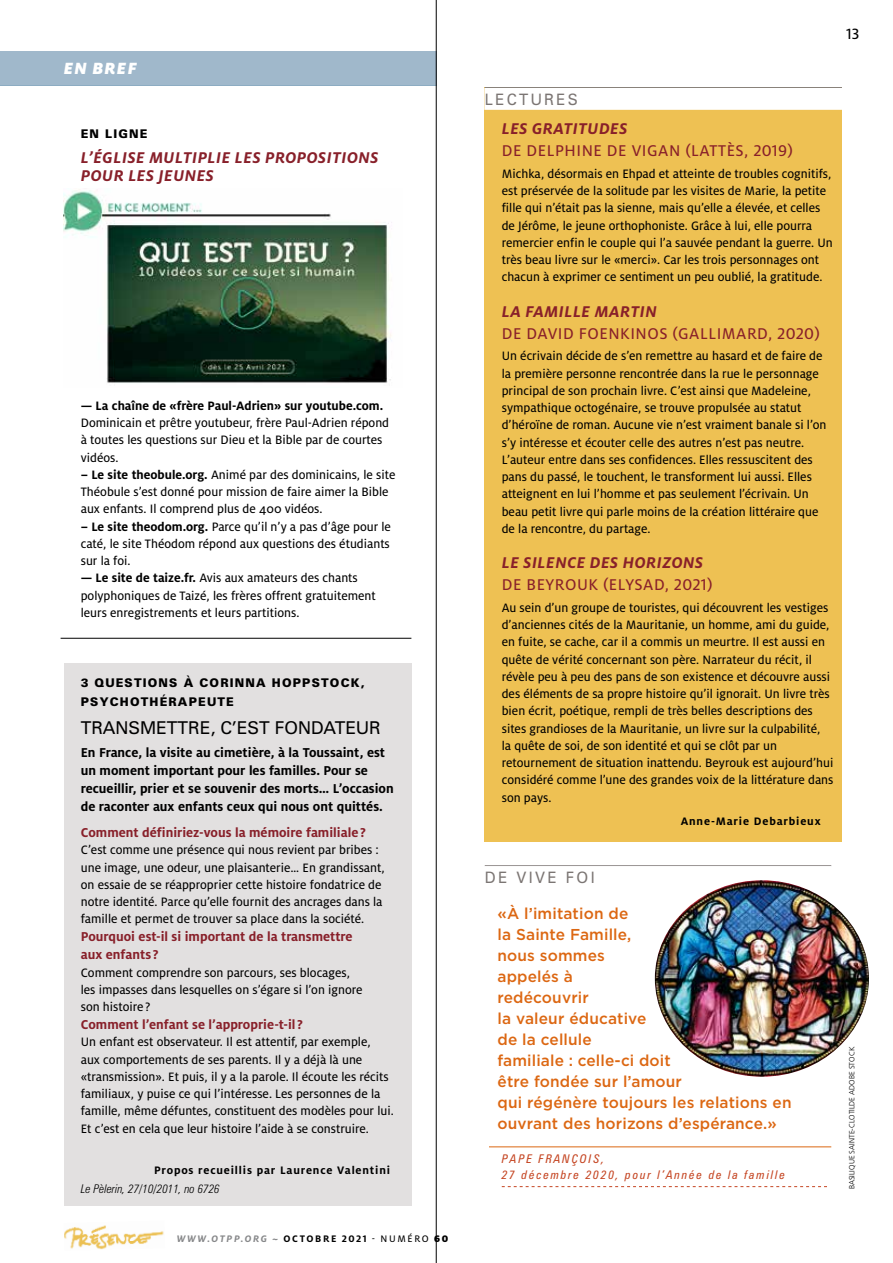
<style>
.page{position:relative;width:893px;height:1263px;background:#fff}
.page>*{position:absolute;margin:0;border:0;box-sizing:border-box;transform-origin:0 0}
.t1{font:italic 900 18px "Milo OT";letter-spacing:.07em;color:#fff}
.t2{font:17.7px "Zurich BT";color:#000}
.t3{font:italic 700 17.25px/18px "Milo OT";letter-spacing:.03em;color:#88202a}
.t4{font:17.25px "Milo OT Text";letter-spacing:.03em;color:#88202a}
.t5{font:16.5px "Milo OT Text";color:#000}
.t6{font:500 15.75px/21px "Gotham";letter-spacing:.01em;color:#dc6712}
.t7{font:15.75px "Zurich BT";letter-spacing:.15em;color:#7b7573}
.t8{font:700 14.25px/18px "Milo OT";color:#000}
.t9{font:700 14.25px/18px "Milo OT";color:#88202a}
.t10{font:13.5px/17.2px "Milo OT Text";color:#000}
.t11{font:700 13.5px "Milo OT";color:#000}
.t12{font:700 12px "Milo OT";letter-spacing:.07em;color:#000}
.t13{font:900 12px/19.5px "Zurich BT";letter-spacing:.1em;color:#000}
.t14{font:italic condensed 12px/16.5px "Zurich BT";letter-spacing:.15em;color:#c54623}
.t15{font:italic 300 condensed 12px "Zurich BT";color:#000}
.t16{font:italic 700 10.5px "Milo OT";letter-spacing:.16em;color:#87888a}
.t17{font:10.5px "Milo OT Text";letter-spacing:.16em;color:#000}
.t18{font:300 7.5px "Frutiger";color:#000}
.s1{font-family:"Milo OT";font-weight:700}
.s2{font-style:normal;color:#000}
.s3{font-family:"Milo OT";font-weight:900}
</style>
<div class="page">
<div style="left:485px;top:87px;width:357px;height:755px;background:#eec153"></div>
<hr style="left:485px;top:87px;width:357px;height:1px;background:#7b7573">
<div style="left:484px;top:88px;width:358px;height:22px;background:#fff"></div>
<img style="left:64px;top:189px;width:328px;height:194px">
<hr style="left:61px;top:638px;width:350px;height:1px;background:#000">
<hr style="left:485px;top:865px;width:346px;height:1px;background:#7b7573">
<hr style="left:489px;top:1146px;width:342px;height:1px;background:#dc6712">
<svg style="left:502px;top:1186px;width:325px;height:1px"></svg>
<div style="left:64px;top:663px;width:347px;height:543px;background:#e2e0e0"></div>
<img style="left:655px;top:880px;width:214px;height:197px">
<img style="left:64px;top:1225px;width:100px;height:25px">
<div style="left:0;top:51px;width:437px;height:34px;background:#a0b8cb"></div>
<hr style="left:0;top:85px;width:437px;height:1px;background:#8dacc2">
<hr style="left:436px;top:0;width:1px;height:1263px;background:#000">
<h1 class="t1" style="left:64px;top:58px;width:74px">EN BREF</h1>
<p class="t13" style="left:81px;top:124px;width:68px">EN LIGNE</p>
<p class="t3" style="left:81px;top:149px;width:299px">L’ÉGLISE MULTIPLIE LES PROPOSITIONS<br>POUR LES JEUNES</p>
<p class="t11" style="left:81px;top:398px;width:304px">— La chaîne de «frère Paul-Adrien» sur youtube.com.</p>
<p class="t10" style="left:81px;top:414px;width:310px">Dominicain et prêtre youtubeur, frère Paul-Adrien répond à toutes les questions sur Dieu et la Bible par de courtes vidéos.</p>
<p class="t10" style="left:81px;top:466px;width:316px"><span class="s1">– Le site theobule.org.</span> Animé par des dominicains, le site<br>Théobule s’est donné pour mission de faire aimer la Bible aux enfants. Il comprend plus de 400 vidéos.</p>
<p class="t10" style="left:81px;top:518px;width:312px;text-align:justify"><span class="s1">– Le site theodom.org.</span> Parce qu’il n’y a pas d’âge pour le caté, le site Théodom répond aux questions des étudiants sur la foi.</p>
<p class="t10" style="left:81px;top:570px;width:297px"><span class="s1">— Le site de taize.fr.</span> Avis aux amateurs des chants polyphoniques de Taizé, les frères offrent gratuitement leurs enregistrements et leurs partitions.</p>
<p class="t13" style="left:81px;top:673px;width:285px">3 QUESTIONS À CORINNA HOPPSTOCK,<br>PSYCHOTHÉRAPEUTE</p>
<h2 class="t2" style="left:81px;top:717px;width:301px">TRANSMETTRE, C’EST FONDATEUR</h2>
<p class="t8" style="left:81px;top:743px;width:314px">En France, la visite au cimetière, à la Toussaint, est un moment important pour les familles. Pour se recueillir, prier et se souvenir des morts… L’occasion de raconter aux enfants ceux qui nous ont quittés.</p>
<p class="t9" style="left:81px;top:823px;width:287px">Comment définiriez-vous la mémoire familiale?</p>
<p class="t10" style="left:81px;top:841px;width:306px">C’est comme une présence qui nous revient par bribes : une image, une odeur, une plaisanterie… En grandissant, on essaie de se réapproprier cette histoire fondatrice de notre identité. Parce qu’elle fournit des ancrages dans la famille et permet de trouver sa place dans la société.</p>
<p class="t9" style="left:81px;top:928px;width:273px">Pourquoi est-il si important de la transmettre aux enfants ?</p>
<p class="t10" style="left:81px;top:964px;width:283px">Comment comprendre son parcours, ses blocages, les impasses dans lesquelles on s’égare si l’on ignore son histoire ?</p>
<p class="t9" style="left:81px;top:1015px;width:224px">Comment l’enfant se l’approprie-t-il ?</p>
<p class="t10" style="left:81px;top:1033px;width:315px">Un enfant est observateur. Il est attentif, par exemple,<br>aux comportements de ses parents. Il y a déjà là une «transmission». Et puis, il y a la parole. Il écoute les récits familiaux, y puise ce qui l’intéresse. Les personnes de la famille, même défuntes, constituent des modèles pour lui.<br>Et c’est en cela que leur histoire l’aide à se construire.</p>
<p class="t12" style="left:154px;top:1163px;width:237px">Propos recueillis par Laurence Valentini</p>
<p class="t15" style="left:81px;top:1182px;width:140px">Le Pèlerin, 27/10/2011, no 6726</p>
<p class="t16" style="left:177px;top:1233px;width:124px">WWW.OTPP.ORG ~ <span class="s2">Octobr</span></p>
<p class="t17" style="left:331px;top:1233px;width:119px"><span class="s1">e 2021</span> - NUMÉRO <span class="s3">60</span></p>
<p class="t5" style="left:846px;top:24px;width:15px">13</p>
<p class="t7" style="left:485px;top:90px;width:95px">LECTURES</p>
<p class="t3" style="left:502px;top:120px;width:127px">LES GRATITUDES</p>
<p class="t4" style="left:502px;top:141px;width:293px">DE DELPHINE DE VIGAN (LATTÈS, 2019)</p>
<p class="t10" style="left:502px;top:165px;width:333px">Michka, désormais en Ehpad et atteinte de troubles cognitifs, est préservée de la solitude par les visites de Marie, la petite fille qui n’était pas la sienne, mais qu’elle a élevée, et celles de Jérôme, le jeune orthophoniste. Grâce à lui, elle pourra remercier enfin le couple qui l’a sauvée pendant la guerre. Un très beau livre sur le «merci». Car les trois personnages ont chacun à exprimer ce sentiment un peu oublié, la gratitude.</p>
<p class="t3" style="left:502px;top:302px;width:157px">LA FAMILLE MARTIN</p>
<p class="t4" style="left:502px;top:324px;width:320px">DE DAVID FOENKINOS (GALLIMARD, 2020)</p>
<p class="t10" style="left:502px;top:347px;width:326px">Un écrivain décide de s’en remettre au hasard et de faire de la première personne rencontrée dans la rue le personnage principal de son prochain livre. C’est ainsi que Madeleine, sympathique octogénaire, se trouve propulsée au statut d’héroïne de roman. Aucune vie n’est vraiment banale si l’on s’y intéresse et écouter celle des autres n’est pas neutre.<br>L’auteur entre dans ses confidences. Elles ressuscitent des pans du passé, le touchent, le transforment lui aussi. Elles atteignent en lui l’homme et pas seulement l’écrivain. Un beau petit livre qui parle moins de la création littéraire que de la rencontre, du partage.</p>
<p class="t3" style="left:502px;top:554px;width:203px">LE SILENCE DES HORIZONS</p>
<p class="t4" style="left:502px;top:575px;width:212px">DE BEYROUK (ELYSAD, 2021)</p>
<p class="t10" style="left:502px;top:599px;width:333px">Au sein d’un groupe de touristes, qui découvrent les vestiges d’anciennes cités de la Mauritanie, un homme, ami du guide, en fuite, se cache, car il a commis un meurtre. Il est aussi en quête de vérité concernant son père. Narrateur du récit, il révèle peu à peu des pans de son existence et découvre aussi des éléments de sa propre histoire qu’il ignorait. Un livre très bien écrit, poétique, rempli de très belles descriptions des sites grandioses de la Mauritanie, un livre sur la culpabilité,<br>la quête de soi, de son identité et qui se clôt par un retournement de situation inattendu. Beyrouk est aujourd’hui considéré comme l’une des grandes voix de la littérature dans son pays.</p>
<p class="t12" style="left:681px;top:814px;width:142px">Anne-Marie Debarbieux</p>
<p class="t7" style="left:485px;top:868px;width:111px">DE VIVE FOI</p>
<p class="t6" style="left:497px;top:903px;width:296px">«À l’imitation de<br>la Sainte Famille,<br>nous sommes<br>appelés à<br>redécouvrir<br>la valeur éducative<br>de la cellule<br>familiale : celle-ci doit<br>être fondée sur l’amour<br>qui régénère toujours les relations en ouvrant des horizons d’espérance.»</p>
<p class="t14" style="left:502px;top:1150px;width:285px">PAPE FRANÇOIS,<br>27 décembre 2020, pour l’Année de la famille</p>
<p class="t18" style="left:847px;top:1189px;width:144px;rotate:-90deg">BASILIQUE SAINTE-CLOTILDE ADOBE STOCK</p>
</div>
